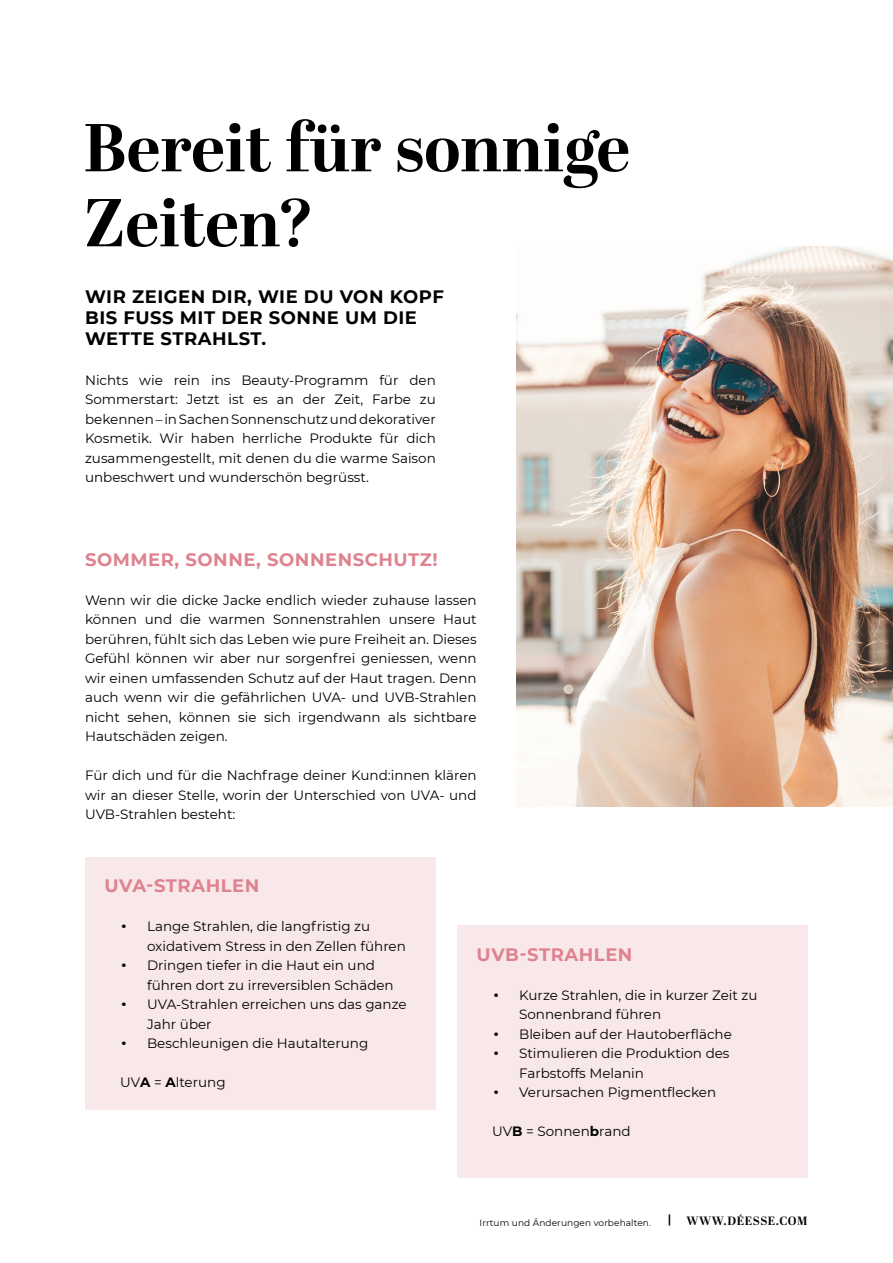
<style>
.page{position:relative;width:893px;height:1263px;background:#fff}
.page>*{position:absolute;margin:0;border:0;box-sizing:border-box;transform-origin:0 0}
.t1{font:700 67.5px/75px "Abril Display";color:#000}
.t2{font:700 18px/21px "Montserrat";letter-spacing:.03em;color:#000}
.t3{font:700 18px "Montserrat";letter-spacing:.03em;color:#df8290}
.t4{font:13.5px/19.5px "Montserrat";color:#000}
.t5{font:900 13.5px "Montserrat";color:#000}
.t6{font:9px "Montserrat";letter-spacing:.01em;color:#000}
.s1{font-weight:700}
.s2{font-family:"Abril Display";font-weight:700;font-size:12px}
</style>
<div class="page">
<div style="left:85px;top:857px;width:351px;height:252px;background:#f9e8ea"></div>
<div style="left:457px;top:926px;width:351px;height:252px;background:#f9e8ea"></div>
<img style="left:517px;top:246px;width:376px;height:561px">
<h1 class="t1" style="left:84px;top:114px;width:548px">Bereit für sonnige<br>Zeiten?</h1>
<h2 class="t2" style="left:85px;top:285px;width:360px">WIR ZEIGEN DIR, WIE DU VON KOPF<br>BIS FUSS MIT DER SONNE UM DIE<br>WETTE STRAHLST.</h2>
<p class="t4" style="left:85px;top:370px;width:352px;text-align:justify">Nichts wie rein ins Beauty-Programm für den Sommerstart: Jetzt ist es an der Zeit, Farbe zu bekennen – in Sachen Sonnenschutz und dekorativer Kosmetik. Wir haben herrliche Produkte für dich zusammengestellt, mit denen du die warme Saison unbeschwert und wunderschön begrüsst.</p>
<h2 class="t3" style="left:85px;top:546px;width:354px">SOMMER, SONNE, SONNENSCHUTZ!</h2>
<p class="t4" style="left:85px;top:589px;width:393px;text-align:justify">Wenn wir die dicke Jacke endlich wieder zuhause lassen können und die warmen Sonnenstrahlen unsere Haut berühren, fühlt sich das Leben wie pure Freiheit an. Dieses Gefühl können wir aber nur sorgenfrei geniessen, wenn wir einen umfassenden Schutz auf der Haut tragen. Denn auch wenn wir die gefährlichen UVA- und UVB-Strahlen nicht sehen, können sie sich irgendwann als sichtbare Hautschäden zeigen.</p>
<p class="t4" style="left:85px;top:765px;width:393px;text-align:justify">Für dich und für die Nachfrage deiner Kund:innen klären wir an dieser Stelle, worin der Unterschied von UVA- und UVB-Strahlen besteht:</p>
<h2 class="t3" style="left:105px;top:873px;width:156px">UVA-STRAHLEN</h2>
<p class="t5" style="left:122px;top:917px;width:6px">ا</p>
<p class="t4" style="left:147px;top:916px;width:260px">Lange Strahlen, die langfristig zu oxidativem Stress in den Zellen führen</p>
<p class="t5" style="left:122px;top:956px;width:6px">ا</p>
<p class="t4" style="left:147px;top:955px;width:248px">Dringen tiefer in die Haut ein und führen dort zu irreversiblen Schäden</p>
<p class="t5" style="left:122px;top:995px;width:6px">ا</p>
<p class="t4" style="left:147px;top:994px;width:261px">UVA-Strahlen erreichen uns das ganze<br>Jahr über</p>
<p class="t5" style="left:122px;top:1034px;width:6px">ا</p>
<p class="t4" style="left:147px;top:1033px;width:223px">Beschleunigen die Hautalterung</p>
<p class="t4" style="left:120px;top:1072px;width:107px">UV<span class="s1">A</span> = <span class="s1">A</span>lterung</p>
<h2 class="t3" style="left:477px;top:941px;width:157px">UVB-STRAHLEN</h2>
<p class="t5" style="left:494px;top:986px;width:6px">ا</p>
<p class="t4" style="left:519px;top:985px;width:240px">Kurze Strahlen, die in kurzer Zeit zu<br>Sonnenbrand führen</p>
<p class="t5" style="left:494px;top:1025px;width:6px">ا</p>
<p class="t4" style="left:519px;top:1024px;width:214px">Bleiben auf der Hautoberfläche</p>
<p class="t5" style="left:494px;top:1044px;width:6px">ا</p>
<p class="t4" style="left:519px;top:1043px;width:212px">Stimulieren die Produktion des<br>Farbstoffs Melanin</p>
<p class="t5" style="left:494px;top:1083px;width:6px">ا</p>
<p class="t4" style="left:519px;top:1082px;width:198px">Verursachen Pigmentflecken</p>
<p class="t4" style="left:492px;top:1121px;width:140px">UV<span class="s1">B</span> = Sonnen<span class="s1">b</span>rand</p>
<p class="t6" style="left:480px;top:1216px;width:329px">Irrtum und Änderungen vorbehalten. <sup>|</sup> <span class="s2">WWW.DÉESSE.COM</span></p>
</div>
